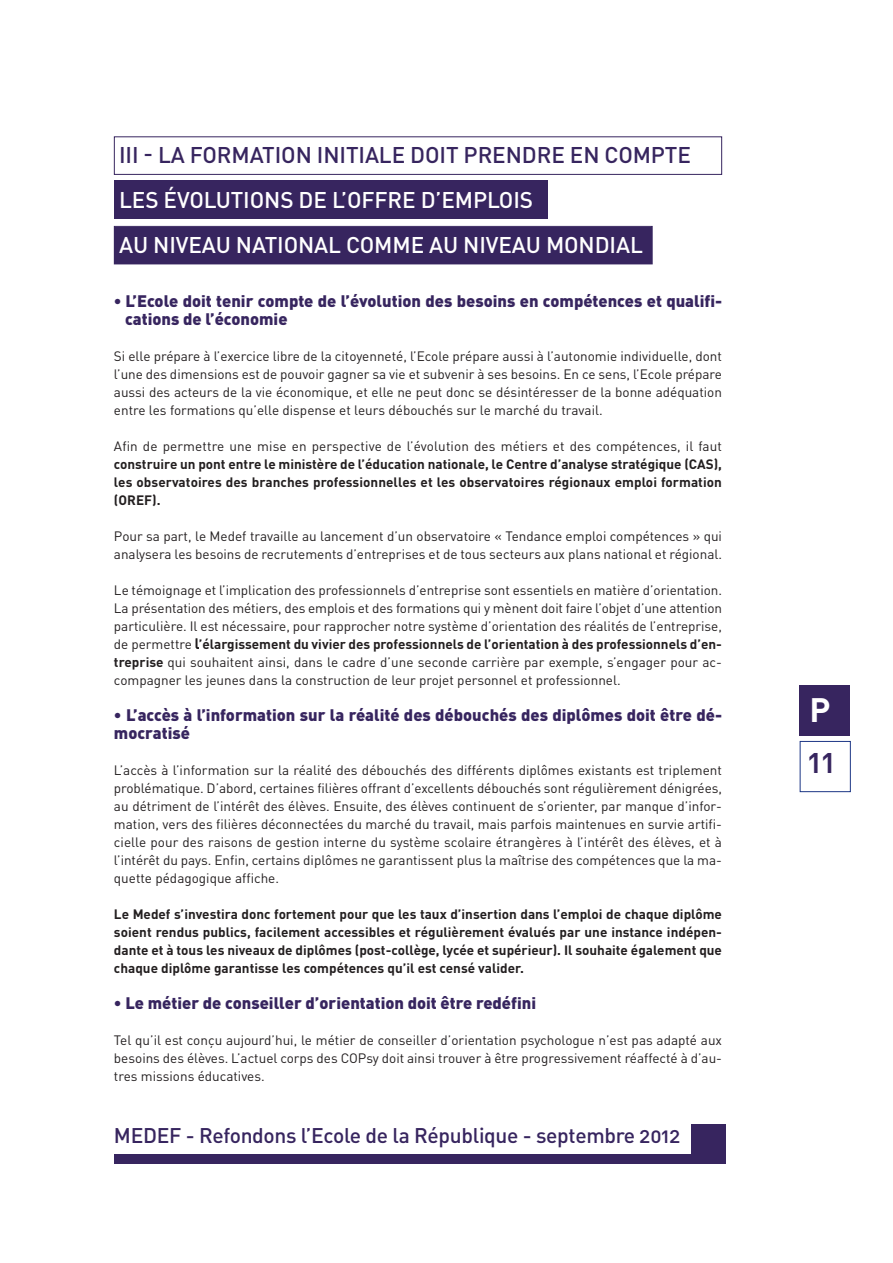
<style>
.page{position:relative;width:893px;height:1263px;background:#fff}
.page>*{position:absolute;margin:0;border:0;box-sizing:border-box;transform-origin:0 0}
.t1{font:33.45px "DIN Medium Alternate";color:#37255f}
.t2{font:700 33.45px "DIN";color:#fff}
.t3{font:500 22.5px/45px "DINOT";letter-spacing:-.005em;color:#fff}
.t4{font:500 22.5px "DINOT";letter-spacing:-.005em;color:#37255f}
.t5{font:21px "DIN Medium Alternate";letter-spacing:-.015em;color:#37255f}
.t6{font:900 16.5px/18px "DINOT";color:#37255f}
.t7{font:13.5px/18px "DINOT";color:#231f20;text-align:justify}
.t8{font:700 13.5px/18px "DINOT";color:#231f20;text-align:justify}
.s1{font-weight:700}
</style>
<div class="page">
<div style="left:114px;top:136px;width:608px;height:39px;border:1px solid #37255f"></div>
<div style="left:114px;top:180px;width:434px;height:39px;background:#37255f"></div>
<div style="left:115px;top:227px;width:537px;height:37px;background:#37255f"></div>
<div style="left:114px;top:226px;width:539px;height:38px;border:1px solid #37255f"></div>
<div style="left:799px;top:685px;width:51px;height:51px;background:#37255f"></div>
<div style="left:800px;top:741px;width:51px;height:51px;border:1px solid #1c3685"></div>
<div style="left:114px;top:1154px;width:611px;height:9px;background:#37255f"></div>
<div style="left:691px;top:1124px;width:34px;height:34px;background:#37255f"></div>
<h2 class="t4" style="left:119px;top:147px;width:573px">III - LA FORMATION INITIALE DOIT PRENDRE EN COMPTE</h2>
<h2 class="t3" style="left:119px;top:179px;width:525px">LES ÉVOLUTIONS DE L’OFFRE D’EMPLOIS<br>AU NIVEAU NATIONAL COMME AU NIVEAU MONDIAL</h2>
<p class="t6" style="left:125px;top:293px;width:598px;text-indent:-11px">• L’Ecole doit tenir compte de l’évolution des besoins en compétences et qualifi&shy;cations de l’économie</p>
<p class="t7" style="left:114px;top:348px;width:610px">Si elle prépare à l’exercice libre de la citoyenneté, l’Ecole prépare aussi à l’autonomie individuelle, dont l’une des dimensions est de pouvoir gagner sa vie et subvenir à ses besoins. En ce sens, l’Ecole prépare aussi des acteurs de la vie économique, et elle ne peut donc se désintéresser de la bonne adéquation entre les formations qu’elle dispense et leurs débouchés sur le marché du travail.</p>
<p class="t7" style="left:114px;top:438px;width:610px">Afin de permettre une mise en perspective de l’évolution des métiers et des compétences, il faut</p>
<p class="t8" style="left:114px;top:456px;width:610px">construire un pont entre le ministère de l’éducation nationale, le Centre d’analyse stratégique (CAS), les observatoires des branches professionnelles et les observatoires régionaux emploi formation (OREF).</p>
<p class="t7" style="left:114px;top:528px;width:610px">Pour sa part, le Medef travaille au lancement d’un observatoire « Tendance emploi compétences » qui analysera les besoins de recrutements d’entreprises et de tous secteurs aux plans national et régional.</p>
<p class="t7" style="left:114px;top:582px;width:610px">Le témoignage et l’implication des professionnels d’entreprise sont essentiels en matière d’orientation.<br>La présentation des métiers, des emplois et des formations qui y mènent doit faire l’objet d’une attention particulière. Il est nécessaire, pour rapprocher notre système d’orientation des réalités de l’entreprise, de permettre l<span class="s1">’élargissement du vivier des professionnels de l’orientation à des professionnels d’en&shy;treprise</span> qui souhaitent ainsi, dans le cadre d’une seconde carrière par exemple, s’engager pour ac&shy;compagner les jeunes dans la construction de leur projet personnel et professionnel.</p>
<p class="t6" style="left:114px;top:707px;width:610px">• L’accès à l’information sur la réalité des débouchés des diplômes doit être dé&shy;mocratisé</p>
<p class="t7" style="left:114px;top:762px;width:610px">L’accès à l’information sur la réalité des débouchés des différents diplômes existants est triplement problématique. D’abord, certaines filières offrant d’excellents débouchés sont régulièrement dénigrées, au détriment de l’intérêt des élèves. Ensuite, des élèves continuent de s’orienter, par manque d’infor&shy;mation, vers des filières déconnectées du marché du travail, mais parfois maintenues en survie artifi&shy;cielle pour des raisons de gestion interne du système scolaire étrangères à l’intérêt des élèves, et à l’intérêt du pays. Enfin, certains diplômes ne garantissent plus la maîtrise des compétences que la ma&shy;quette pédagogique affiche.</p>
<p class="t8" style="left:114px;top:906px;width:610px">Le Medef s’investira donc fortement pour que les taux d’insertion dans l’emploi de chaque diplôme soient rendus publics, facilement accessibles et régulièrement évalués par une instance indépen&shy;dante et à tous les niveaux de diplômes (post-collège, lycée et supérieur). Il souhaite également que chaque diplôme garantisse les compétences qu’il est censé valider.</p>
<p class="t6" style="left:114px;top:995px;width:424px">• Le métier de conseiller d’orientation doit être redéfini</p>
<p class="t7" style="left:114px;top:1032px;width:610px">Tel qu’il est conçu aujourd’hui, le métier de conseiller d’orientation psychologue n’est pas adapté aux besoins des élèves. L’actuel corps des COPsy doit ainsi trouver à être progressivement réaffecté à d’au&shy;tres missions éducatives.</p>
<h3 class="t5" style="left:114px;top:1123px;width:568px">MEDEF - Refondons l’Ecole de la République - septembre 2012</h3>
<h1 class="t2" style="left:810px;top:691px;width:23px">P</h1>
<h1 class="t1" style="left:808px;top:742px;width:29px">11</h1>
</div>
